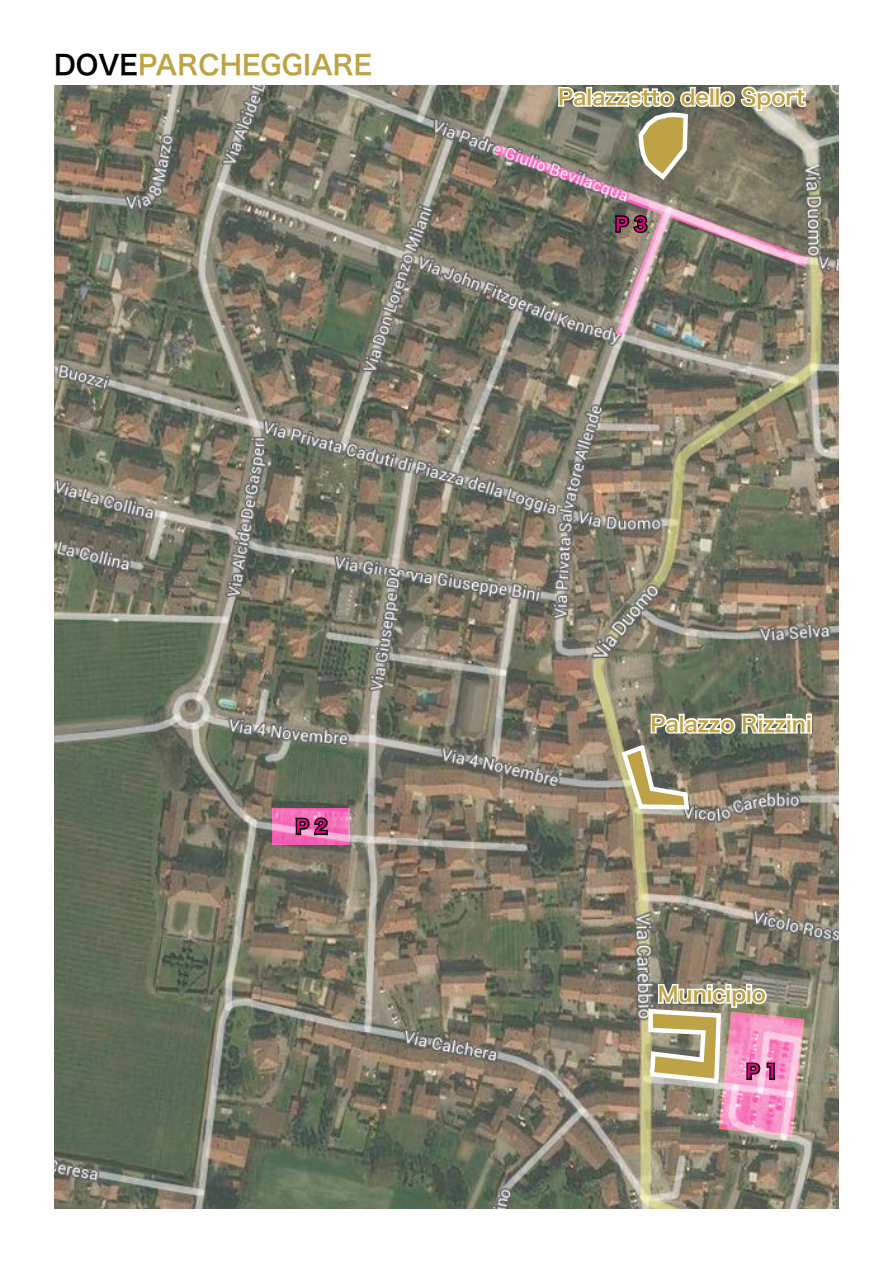
<style>
.page{position:relative;width:893px;height:1263px;background:#fff}
.page>*{position:absolute;margin:0;border:0;box-sizing:border-box;transform-origin:0 0}
.t1{font:27px "Hira Kaku Pro W6";color:#bda345}
.t2{font:21px "Hira Kaku Pro W6";color:#bda345}
.t3{font:18px "Hira Kaku Pro W6";color:#ec008c}
.s1{color:#000}
</style>
<div class="page">
<img style="left:54px;top:85px;width:785px;height:1124px">
<svg style="left:272px;top:808px;width:78px;height:36px;background:#f575bc"></svg>
<svg style="left:294px;top:815px;width:36px;height:22px"></svg>
<svg style="left:619px;top:710px;width:195px;height:102px;background:#918e7c"></svg>
<svg style="left:494px;top:85px;width:314px;height:252px;background:#868174"></svg>
<img style="left:566px;top:959px;width:239px;height:178px">
<p class="t1" style="left:54px;top:41px;width:320px"><span class="s1">DOVE</span>PARCHEGGIARE</p>
<p class="t2" style="left:558px;top:78px;width:248px">Palazzetto dello Sport</p>
<p class="t3" style="left:615px;top:208px;width:33px">P 3</p>
<p class="t3" style="left:296px;top:810px;width:33px">P 2</p>
<p class="t2" style="left:651px;top:705px;width:163px">Palazzo Rizzini</p>
<p class="t2" style="left:658px;top:975px;width:110px">Municipio</p>
<p class="t3" style="left:747px;top:1055px;width:33px">P 1</p>
</div>
